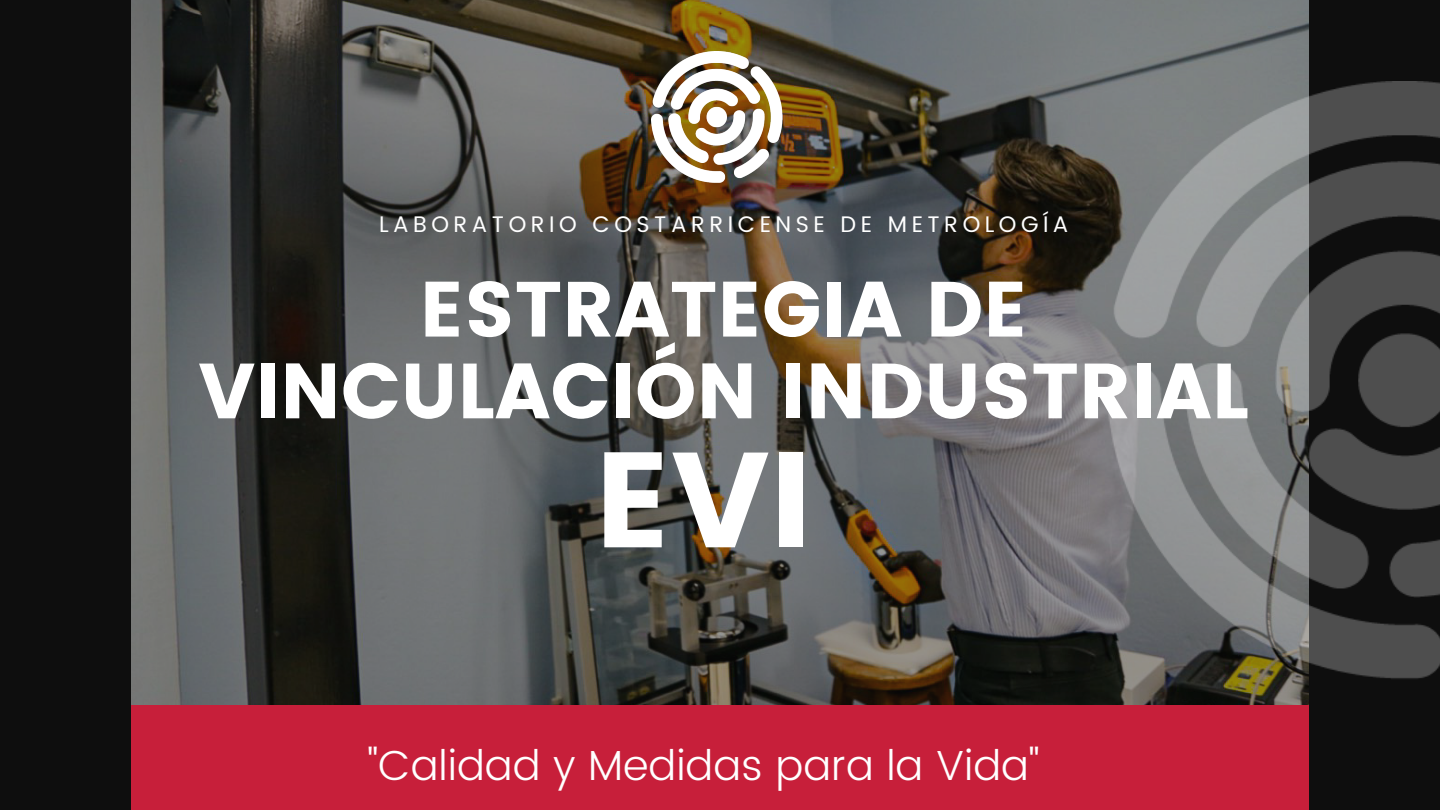
<style>
.page{position:relative;width:1440px;height:810px;background:#0e0e0e}
.page>*{position:absolute;margin:0;border:0;box-sizing:border-box;transform-origin:0 0}
.t1{font:135px "Poppins";color:#fff}
.t2{font:78px/81.8px "Poppins";color:#fff;text-align:center}
.t3{font:300 42px "Poppins";color:#fff}
.t4{font:22.5px "Poppins";letter-spacing:.2em;color:#fff}
</style>
<div class="page">
<img style="left:131px;top:0;width:1178px;height:705px">
<div style="left:131px;top:705px;width:1178px;height:105px;background:#c71f3a"></div>
<img style="left:652px;top:51px;width:136px;height:135px">
<img style="left:1107px;top:81px;width:333px;height:616px">
<p class="t4" style="left:379px;top:211px;width:691px">LABORATORIO COSTARRICENSE DE METROLOGÍA</p>
<p class="t2" style="left:198px;top:269px;width:1052px">ESTRATEGIA DE<br>VINCULACIÓN INDUSTRIAL</p>
<p class="t1" style="left:594px;top:422px;width:220px">EVI</p>
<p class="t3" style="left:367px;top:741px;width:674px">"Calidad y Medidas para la Vida"</p>
</div>
